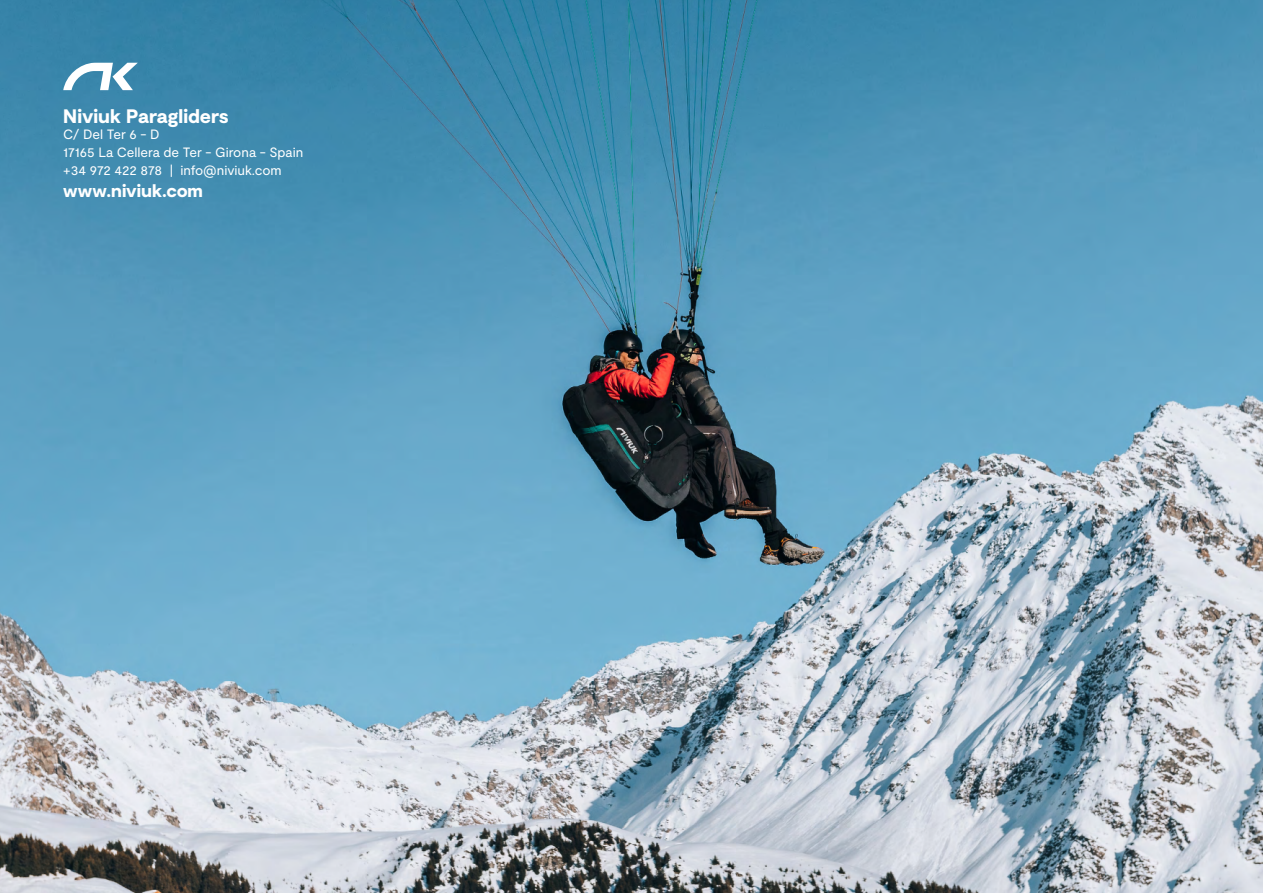
<style>
.page{position:relative;width:1263px;height:893px;background:#fff}
.page>*{position:absolute;margin:0;border:0;box-sizing:border-box;transform-origin:0 0}
.t1{font:900 19.5px "Moderat";letter-spacing:-.005em;color:#fff}
.t2{font:900 18px "Moderat";color:#fff}
.t3{font:13.5px/18px "Moderat";letter-spacing:-.005em;color:#fff}
</style>
<div class="page">
<img style="left:0;top:0;width:1263px;height:893px">
<svg style="left:63px;top:63px;width:75px;height:27px"></svg>
<h1 class="t1" style="left:63px;top:105px;width:167px">Niviuk Paragliders</h1>
<p class="t3" style="left:63px;top:126px;width:242px">C/ Del Ter 6 - D<br>17165 La Cellera de Ter - Girona - Spain +34 972 422 878 | info@niviuk.com</p>
<h2 class="t2" style="left:63px;top:180px;width:141px">www.niviuk.com</h2>
</div>
